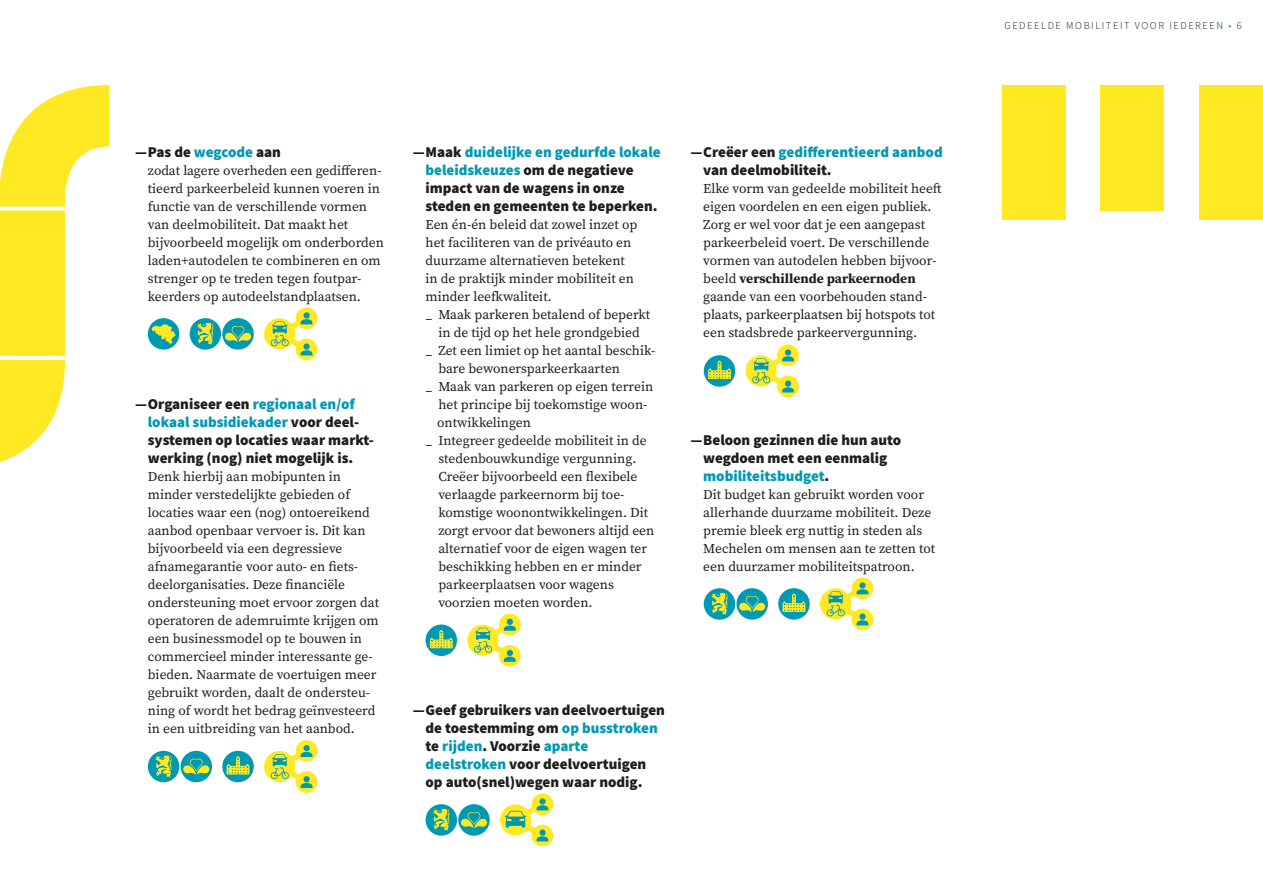
<style>
.page{position:relative;width:1263px;height:893px;background:#fff}
.page>*{position:absolute;margin:0;border:0;box-sizing:border-box;transform-origin:0 0}
.t1{font:900 15px/18px "Source Sans Pro";color:#1d1d1b}
.t2{font:13.5px/18px "Source Serif Pro";color:#1d1d1b}
.t3{font:300 10.5px "Source Sans Pro";letter-spacing:.15em;color:#1d1d1b}
.s1{color:#0099b3}
.s2{font-weight:700}
</style>
<div class="page">
<svg style="left:500px;top:793px;width:53px;height:53px"></svg>
<svg style="left:820px;top:577px;width:53px;height:53px"></svg>
<svg style="left:264px;top:740px;width:53px;height:53px"></svg>
<svg style="left:745px;top:344px;width:54px;height:53px"></svg>
<svg style="left:467px;top:614px;width:54px;height:53px"></svg>
<div style="left:458px;top:804px;width:32px;height:32px;background:#0099b3;border-radius:50%"></div>
<svg style="left:461px;top:812px;width:26px;height:16px"></svg>
<svg style="left:736px;top:588px;width:32px;height:32px"></svg>
<svg style="left:739px;top:596px;width:26px;height:16px"></svg>
<div style="left:181px;top:751px;width:31px;height:31px;background:#0099b3;border-radius:50%"></div>
<svg style="left:183px;top:758px;width:27px;height:16px"></svg>
<svg style="left:778px;top:588px;width:32px;height:32px"></svg>
<svg style="left:782px;top:593px;width:23px;height:19px"></svg>
<svg style="left:222px;top:751px;width:32px;height:31px"></svg>
<svg style="left:227px;top:756px;width:22px;height:18px"></svg>
<div style="left:704px;top:355px;width:31px;height:32px;background:#0099b3;border-radius:50%"></div>
<svg style="left:708px;top:360px;width:23px;height:19px"></svg>
<svg style="left:426px;top:624px;width:31px;height:32px"></svg>
<svg style="left:430px;top:630px;width:23px;height:18px"></svg>
<svg style="left:0;top:85px;width:110px;height:377px"></svg>
<div style="left:1199px;top:85px;width:64px;height:135px;background:#ffe923"></div>
<div style="left:1100px;top:85px;width:64px;height:126px;background:#ffe923"></div>
<div style="left:1002px;top:85px;width:63px;height:135px;background:#ffe923"></div>
<svg style="left:264px;top:307px;width:53px;height:53px"></svg>
<div style="left:222px;top:318px;width:32px;height:32px;background:#0099b3;border-radius:50%"></div>
<svg style="left:225px;top:326px;width:26px;height:16px"></svg>
<div style="left:148px;top:318px;width:31px;height:32px;background:#0099b3;border-radius:50%"></div>
<svg style="left:152px;top:324px;width:24px;height:20px"></svg>
<div style="left:190px;top:318px;width:31px;height:32px;background:#0099b3;border-radius:50%"></div>
<svg style="left:197px;top:323px;width:16px;height:22px"></svg>
<div style="left:148px;top:751px;width:31px;height:31px;background:#0099b3;border-radius:50%"></div>
<svg style="left:156px;top:755px;width:15px;height:22px"></svg>
<div style="left:426px;top:804px;width:31px;height:32px;background:#0099b3;border-radius:50%"></div>
<svg style="left:433px;top:809px;width:16px;height:22px"></svg>
<div style="left:704px;top:588px;width:31px;height:32px;background:#0099b3;border-radius:50%"></div>
<svg style="left:711px;top:593px;width:16px;height:22px"></svg>
<p class="t1" style="left:135px;top:143px;width:147px">—Pas de <span class="s1">wegcode</span> aan</p>
<p class="t2" style="left:148px;top:162px;width:238px">zodat lagere overheden een gedifferen&shy;tieerd parkeerbeleid kunnen voeren in functie van de verschillende vormen van deelmobiliteit. Dat maakt het bijvoorbeeld mogelijk om onderborden laden+autodelen te combineren en om strenger op te treden tegen foutpar&shy;keerders op autodeelstandplaatsen.</p>
<p class="t1" style="left:148px;top:395px;width:226px;text-indent:-13px">—Organiseer een <span class="s1">regionaal en/of lokaal subsidiekader</span> voor deel&shy;systemen op locaties waar markt&shy;werking (nog) niet mogelijk is.</p>
<p class="t2" style="left:148px;top:468px;width:233px">Denk hierbij aan mobipunten in minder verstedelijkte gebieden of locaties waar een (nog) ontoereikend aanbod openbaar vervoer is. Dit kan bijvoorbeeld via een degressieve afnamegarantie voor auto- en fiets&shy;deelorganisaties. Deze financiële ondersteuning moet ervoor zorgen dat operatoren de ademruimte krijgen om een businessmodel op te bouwen in commercieel minder interessante ge&shy;bieden. Naarmate de voertuigen meer gebruikt worden, daalt de ondersteu&shy;ning of wordt het bedrag geïnvesteerd in een uitbreiding van het aanbod.</p>
<p class="t1" style="left:426px;top:143px;width:237px;text-indent:-13px">—Maak <span class="s1">duidelijke en gedurfde lokale beleidskeuzes</span> om de negatieve impact van de wagens in onze steden en gemeenten te beperken.</p>
<p class="t2" style="left:426px;top:216px;width:213px">Een én-én beleid dat zowel inzet op</p>
<p class="t2" style="left:426px;top:234px;width:207px">het faciliteren van de privéauto en</p>
<p class="t2" style="left:426px;top:252px;width:201px">duurzame alternatieven betekent</p>
<p class="t2" style="left:426px;top:270px;width:210px">in de praktijk minder mobiliteit en</p>
<p class="t2" style="left:426px;top:288px;width:128px">minder leefkwaliteit.</p>
<p class="t2" style="left:426px;top:306px;width:226px">_ Maak parkeren betalend of beperkt</p>
<p class="t2" style="left:438px;top:324px;width:203px">in de tijd op het hele grondgebied</p>
<p class="t2" style="left:426px;top:342px;width:231px">_ Zet een limiet op het aantal beschik-</p>
<p class="t2" style="left:438px;top:360px;width:183px">bare bewonersparkeerkaarten</p>
<p class="t2" style="left:426px;top:377px;width:229px">_ Maak van parkeren op eigen terrein</p>
<p class="t2" style="left:438px;top:395px;width:211px">het principe bij toekomstige woon-</p>
<p class="t2" style="left:437px;top:413px;width:95px">ontwikkelingen</p>
<p class="t2" style="left:426px;top:431px;width:223px">_ Integreer gedeelde mobiliteit in de</p>
<p class="t2" style="left:438px;top:449px;width:200px">stedenbouwkundige vergunning.</p>
<p class="t2" style="left:438px;top:467px;width:201px">Creëer bijvoorbeeld een flexibele</p>
<p class="t2" style="left:438px;top:485px;width:188px">verlaagde parkeernorm bij toe-</p>
<p class="t2" style="left:438px;top:503px;width:211px">komstige woonontwikkelingen. Dit</p>
<p class="t2" style="left:438px;top:521px;width:217px">zorgt ervoor dat bewoners altijd een</p>
<p class="t2" style="left:438px;top:539px;width:210px">alternatief voor de eigen wagen ter</p>
<p class="t2" style="left:438px;top:557px;width:205px">beschikking hebben en er minder</p>
<p class="t2" style="left:438px;top:575px;width:177px">parkeerplaatsen voor wagens</p>
<p class="t2" style="left:438px;top:593px;width:156px">voorzien moeten worden.</p>
<p class="t1" style="left:703px;top:143px;width:241px;text-indent:-13px">—Creëer een <span class="s1">gedifferentieerd aanbod </span>van deelmobiliteit.</p>
<p class="t2" style="left:703px;top:180px;width:240px">Elke vorm van gedeelde mobiliteit heeft eigen voordelen en een eigen publiek.<br>Zorg er wel voor dat je een aangepast parkeerbeleid voert. De verschillende vormen van autodelen hebben bijvoor&shy;beeld <span class="s2">verschillende parkeernoden </span>gaande van een voorbehouden stand&shy;plaats, parkeerplaatsen bij hotspots tot een stadsbrede parkeervergunning.</p>
<p class="t1" style="left:703px;top:431px;width:200px;text-indent:-13px">—Beloon gezinnen die hun auto wegdoen met een eenmalig <span class="s1">mobiliteitsbudget</span>.</p>
<p class="t2" style="left:703px;top:486px;width:233px">Dit budget kan gebruikt worden voor allerhande duurzame mobiliteit. Deze premie bleek erg nuttig in steden als Mechelen om mensen aan te zetten tot een duurzamer mobiliteitspatroon.</p>
<p class="t1" style="left:426px;top:701px;width:241px;text-indent:-13px">—Geef gebruikers van deelvoertuigen de toestemming om <span class="s1">op busstroken </span>te <span class="s1">rijden</span>. Voorzie <span class="s1">aparte deelstroken</span> voor deelvoertuigen op auto(snel)wegen waar nodig.</p>
<p class="t3" style="left:1004px;top:19px;width:239px">GEDEELDE MOBILITEIT VOOR IEDEREEN <span class="s1">•</span> 6</p>
</div>
